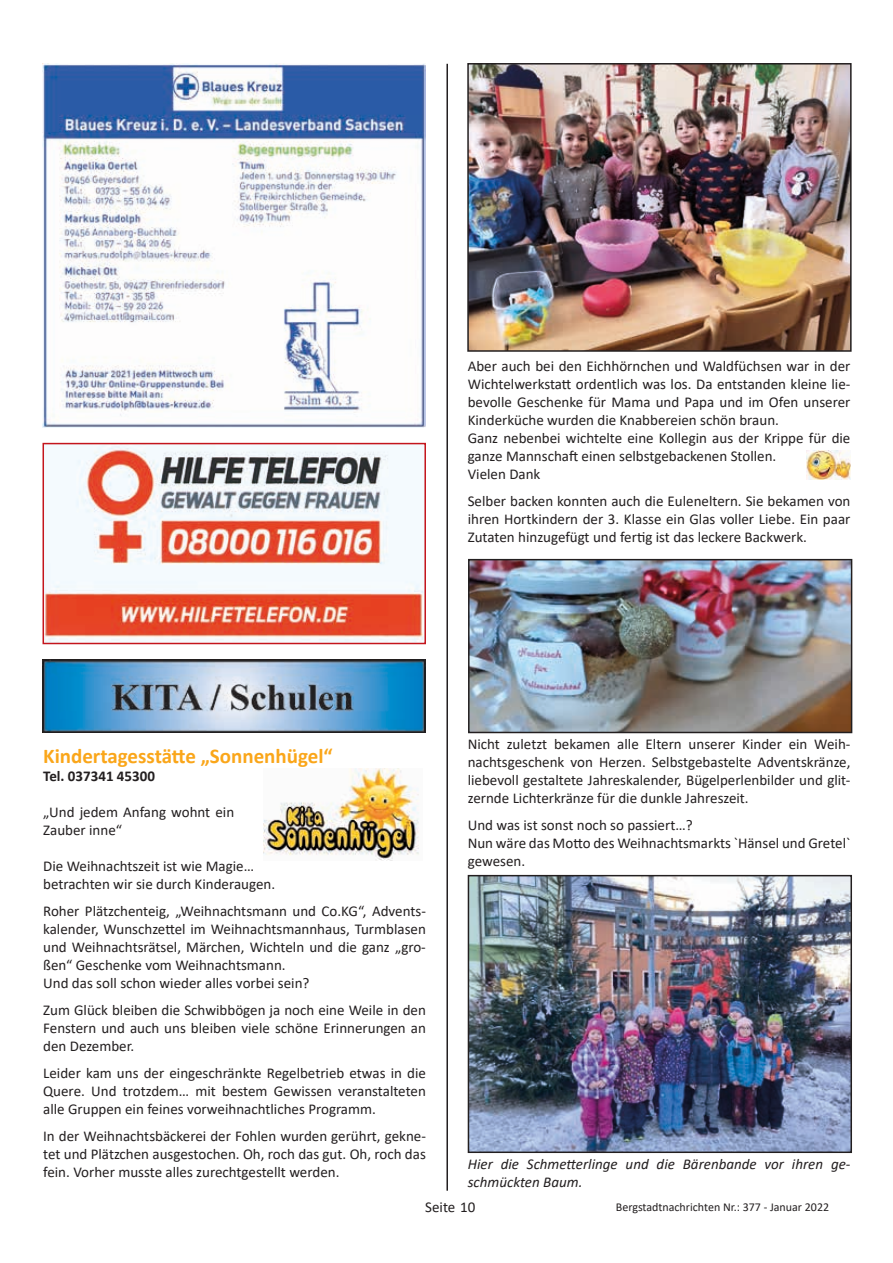
<style>
.page{position:relative;width:893px;height:1263px;background:#fff}
.page>*{position:absolute;margin:0;border:0;box-sizing:border-box;transform-origin:0 0}
.t1{font:700 21px "Calibri";color:#faa61a}
.t2{font:15px/18px "Calibri";color:#231f20}
.t3{font:italic 15px/18px "Calibri";color:#231f20}
.t4{font:700 15px "Calibri";color:#231f20}
.t5{font:12px "Calibri";color:#231f20}
</style>
<div class="page">
<hr style="left:446px;top:64px;width:2px;height:1127px;background:#231f20">
<img style="left:43px;top:64px;width:382px;height:364px">
<img style="left:46px;top:446px;width:377px;height:195px">
<div style="left:43px;top:443px;width:383px;height:201px;border:2px solid #c4151c"></div>
<img style="left:43px;top:659px;width:382px;height:73px">
<img style="left:263px;top:769px;width:156px;height:91px">
<img style="left:470px;top:66px;width:379px;height:283px">
<div style="left:467px;top:63px;width:385px;height:289px;border:2px solid #231f20"></div>
<img style="left:806px;top:451px;width:44px;height:29px">
<img style="left:471px;top:562px;width:378px;height:168px">
<div style="left:468px;top:559px;width:384px;height:174px;border:2px solid #231f20"></div>
<img style="left:471px;top:878px;width:378px;height:272px">
<div style="left:468px;top:875px;width:384px;height:278px;border:2px solid #231f20"></div>
<p class="t2" style="left:468px;top:356px;width:384px">Aber auch bei den Eichhörnchen und Waldfüchsen war in der Wichtelwerkstatt ordentlich was los. Da entstanden kleine lie&shy;bevolle Geschenke für Mama und Papa und im Ofen unserer Kinderküche wurden die Knabbereien schön braun.<br>Ganz nebenbei wichtelte eine Kollegin aus der Krippe für die ganze Mannschaft einen selbstgebackenen Stollen.<br>Vielen Dank</p>
<p class="t2" style="left:468px;top:491px;width:384px;text-align:justify">Selber backen konnten auch die Euleneltern. Sie bekamen von ihren Hortkindern der 3. Klasse ein Glas voller Liebe. Ein paar Zutaten hinzugefügt und fertig ist das leckere Backwerk.</p>
<h1 class="t1" style="left:43px;top:741px;width:291px">Kindertagesstätte „Sonnenhügel“</h1>
<p class="t4" style="left:43px;top:766px;width:113px">Tel. 037341 45300</p>
<p class="t2" style="left:43px;top:803px;width:193px">„Und jedem Anfang wohnt ein<br>Zauber inne“</p>
<p class="t2" style="left:43px;top:857px;width:233px">Die Weihnachtszeit ist wie Magie… betrachten wir sie durch Kinderaugen.</p>
<p class="t2" style="left:43px;top:902px;width:384px">Roher Plätzchenteig, „Weihnachtsmann und Co.KG“, Advents&shy;kalender, Wunschzettel im Weihnachtsmannhaus, Turmblasen und Weihnachtsrätsel, Märchen, Wichteln und die ganz „gro&shy;ßen“ Geschenke vom Weihnachtsmann.<br>Und das soll schon wieder alles vorbei sein?</p>
<p class="t2" style="left:43px;top:1001px;width:384px;text-align:justify">Zum Glück bleiben die Schwibbögen ja noch eine Weile in den Fenstern und auch uns bleiben viele schöne Erinnerungen an den Dezember.</p>
<p class="t2" style="left:43px;top:1064px;width:384px;text-align:justify">Leider kam uns der eingeschränkte Regelbetrieb etwas in die Quere. Und trotzdem… mit bestem Gewissen veranstalteten alle Gruppen ein feines vorweihnachtliches Programm.</p>
<p class="t2" style="left:43px;top:1127px;width:384px;text-align:justify">In der Weihnachtsbäckerei der Fohlen wurden gerührt, gekne&shy;tet und Plätzchen ausgestochen. Oh, roch das gut. Oh, roch das fein. Vorher musste alles zurechtgestellt werden.</p>
<p class="t2" style="left:468px;top:734px;width:384px;text-align:justify">Nicht zuletzt bekamen alle Eltern unserer Kinder ein Weih&shy;nachtsgeschenk von Herzen. Selbstgebastelte Adventskränze, liebevoll gestaltete Jahreskalender, Bügelperlenbilder und glit&shy;zernde Lichterkränze für die dunkle Jahreszeit.</p>
<p class="t2" style="left:468px;top:815px;width:384px">Und was ist sonst noch so passiert…?<br>Nun wäre das Motto des Weihnachtsmarkts `Hänsel und Gretel` gewesen.</p>
<p class="t3" style="left:468px;top:1154px;width:384px">Hier die Schmetterlinge und die Bärenbande vor ihren ge&shy;schmückten Baum.</p>
<p class="t2" style="left:425px;top:1197px;width:52px">Seite 10</p>
<p class="t5" style="left:616px;top:1199px;width:215px">Bergstadtnachrichten Nr.: 377 - Januar 2022</p>
</div>
